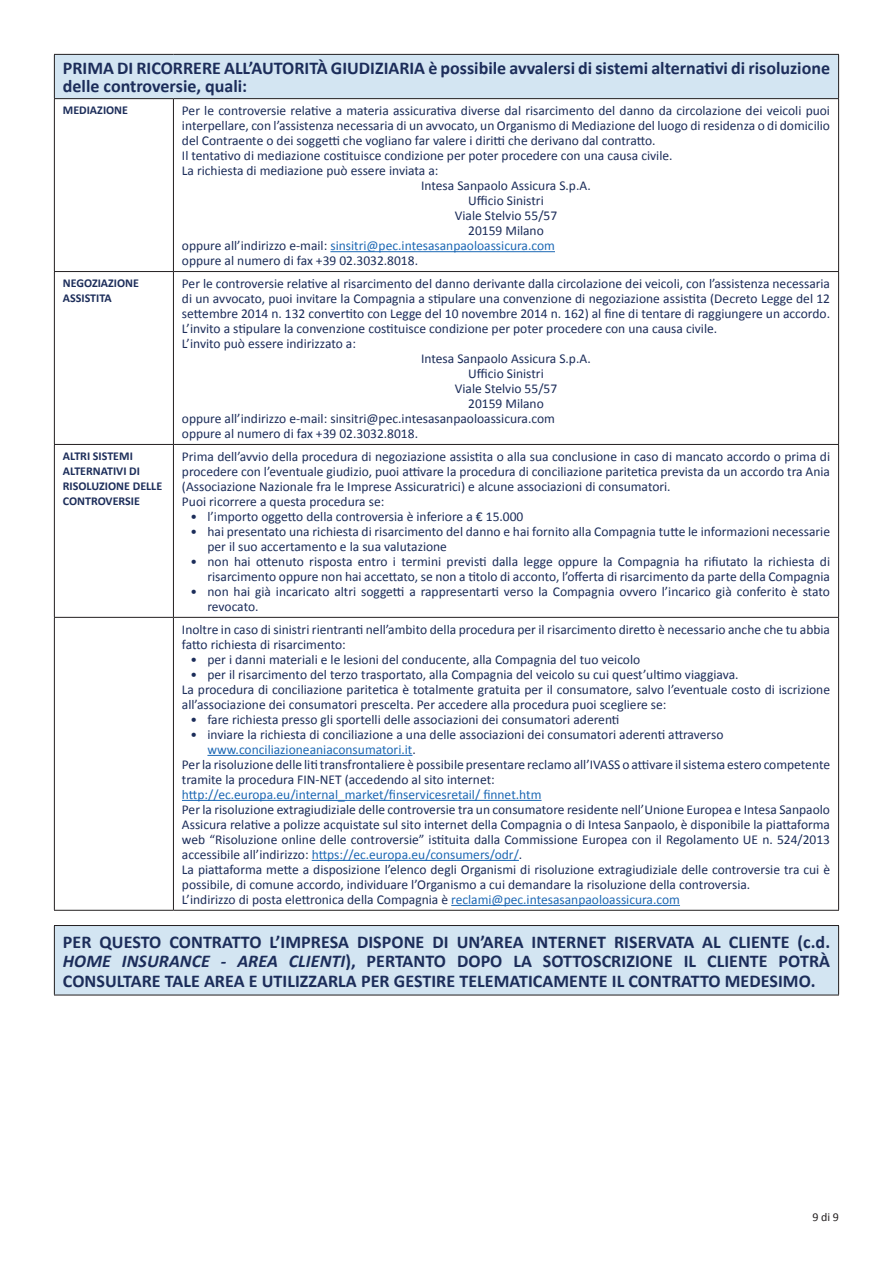
<style>
.page{position:relative;width:893px;height:1263px;background:#fff}
.page>*{position:absolute;margin:0;border:0;box-sizing:border-box;transform-origin:0 0}
.t1{font:700 18px/19.5px "Calibri";color:#1c2d5a}
.t2{font:13.5px/15px "Calibri";color:#1c2d5a}
.t3{font:13.5px "Calibri";color:#1d68b4}
.t4{font:700 12px/15px "Calibri";color:#1c2d5a}
.t5{font:12px "Calibri";color:#231f20}
.s1{color:#1c2d5a}
.s2{color:#1d68b4}
.s3{font-style:italic}
</style>
<div class="page">
<div style="left:54px;top:54px;width:785px;height:45px;background:#d3e5f2"></div>
<hr style="left:54px;top:98px;width:119px;height:1px;background:#231f20">
<hr style="left:173px;top:98px;width:666px;height:1px;background:#231f20">
<hr style="left:54px;top:271px;width:119px;height:1px;background:#231f20">
<hr style="left:173px;top:271px;width:666px;height:1px;background:#231f20">
<hr style="left:54px;top:444px;width:119px;height:1px;background:#231f20">
<hr style="left:173px;top:444px;width:666px;height:1px;background:#231f20">
<hr style="left:54px;top:617px;width:119px;height:1px;background:#231f20">
<hr style="left:173px;top:617px;width:666px;height:1px;background:#231f20">
<hr style="left:54px;top:910px;width:119px;height:1px;background:#231f20">
<hr style="left:173px;top:910px;width:666px;height:1px;background:#231f20">
<hr style="left:54px;top:54px;width:119px;height:1px;background:#231f20">
<hr style="left:173px;top:54px;width:666px;height:1px;background:#231f20">
<hr style="left:54px;top:99px;width:1px;height:172px;background:#231f20">
<hr style="left:54px;top:272px;width:1px;height:172px;background:#231f20">
<hr style="left:54px;top:445px;width:1px;height:172px;background:#231f20">
<hr style="left:54px;top:618px;width:1px;height:292px;background:#231f20">
<hr style="left:54px;top:55px;width:1px;height:43px;background:#231f20">
<hr style="left:173px;top:99px;width:1px;height:172px;background:#231f20">
<hr style="left:838px;top:99px;width:1px;height:172px;background:#231f20">
<hr style="left:173px;top:272px;width:1px;height:172px;background:#231f20">
<hr style="left:838px;top:272px;width:1px;height:172px;background:#231f20">
<hr style="left:173px;top:445px;width:1px;height:172px;background:#231f20">
<hr style="left:838px;top:445px;width:1px;height:172px;background:#231f20">
<hr style="left:173px;top:618px;width:1px;height:292px;background:#231f20">
<hr style="left:838px;top:618px;width:1px;height:292px;background:#231f20">
<hr style="left:838px;top:55px;width:1px;height:43px;background:#231f20">
<hr style="left:330px;top:251px;width:225px;height:1px;background:#1d68b4">
<hr style="left:207px;top:755px;width:205px;height:1px;background:#1d68b4">
<hr style="left:182px;top:800px;width:359px;height:1px;background:#1d68b4">
<hr style="left:312px;top:860px;width:207px;height:1px;background:#1d68b4">
<hr style="left:451px;top:905px;width:229px;height:1px;background:#1d68b4">
<div style="left:54px;top:925px;width:785px;height:70px;background:#d3e5f2"></div>
<hr style="left:54px;top:995px;width:785px;height:1px;background:#231f20">
<hr style="left:54px;top:925px;width:785px;height:1px;background:#231f20">
<hr style="left:54px;top:926px;width:1px;height:69px;background:#231f20">
<hr style="left:838px;top:926px;width:1px;height:69px;background:#231f20">
<h1 class="t1" style="left:63px;top:59px;width:769px;line-height:18px">PRIMA DI RICORRERE ALL’AUTORITÀ GIUDIZIARIA è possibile avvalersi di sistemi alternativi di risoluzione delle controversie, quali:</h1>
<p class="t4" style="left:63px;top:103px;width:67px">MEDIAZIONE</p>
<p class="t2" style="left:182px;top:103px;width:650px">Per le controversie relative a materia assicurativa diverse dal risarcimento del danno da circolazione dei veicoli puoi</p>
<p class="t2" style="left:182px;top:118px;width:650px">interpellare, con l’assistenza necessaria di un avvocato, un Organismo di Mediazione del luogo di residenza o di domicilio</p>
<p class="t2" style="left:182px;top:133px;width:475px">del Contraente o dei soggetti che vogliano far valere i diritti che derivano dal contratto.</p>
<p class="t2" style="left:182px;top:148px;width:492px">Il tentativo di mediazione costituisce condizione per poter procedere con una causa civile.</p>
<p class="t2" style="left:182px;top:163px;width:258px">La richiesta di mediazione può essere inviata a:</p>
<p class="t2" style="left:421px;top:178px;width:171px">Intesa Sanpaolo Assicura S.p.A.</p>
<p class="t2" style="left:468px;top:193px;width:77px">Ufficio Sinistri</p>
<p class="t2" style="left:455px;top:208px;width:104px">Viale Stelvio 55/57</p>
<p class="t2" style="left:468px;top:223px;width:77px">20159 Milano</p>
<p class="t3" style="left:182px;top:237px;width:375px"><span class="s1">oppure all’indirizzo e-mail:</span> sinsitri@pec.intesasanpaoloassicura.com</p>
<p class="t2" style="left:182px;top:253px;width:238px">oppure al numero di fax +39 02.3032.8018.</p>
<p class="t4" style="left:63px;top:275px;width:78px">NEGOZIAZIONE<br>ASSISTITA</p>
<p class="t2" style="left:182px;top:276px;width:650px">Per le controversie relative al risarcimento del danno derivante dalla circolazione dei veicoli, con l’assistenza necessaria</p>
<p class="t2" style="left:182px;top:291px;width:650px">di un avvocato, puoi invitare la Compagnia a stipulare una convenzione di negoziazione assistita (Decreto Legge del 12</p>
<p class="t2" style="left:182px;top:306px;width:650px">settembre 2014 n. 132 convertito con Legge del 10 novembre 2014 n. 162) al fine di tentare di raggiungere un accordo.</p>
<p class="t2" style="left:182px;top:321px;width:537px">L’invito a stipulare la convenzione costituisce condizione per poter procedere con una causa civile.</p>
<p class="t2" style="left:182px;top:336px;width:176px">L’invito può essere indirizzato a:</p>
<p class="t2" style="left:421px;top:351px;width:171px">Intesa Sanpaolo Assicura S.p.A.</p>
<p class="t2" style="left:468px;top:366px;width:77px">Ufficio Sinistri</p>
<p class="t2" style="left:455px;top:381px;width:104px">Viale Stelvio 55/57</p>
<p class="t2" style="left:468px;top:396px;width:77px">20159 Milano</p>
<p class="t2" style="left:182px;top:411px;width:375px">oppure all’indirizzo e-mail: sinsitri@pec.intesasanpaoloassicura.com</p>
<p class="t2" style="left:182px;top:426px;width:238px">oppure al numero di fax +39 02.3032.8018.</p>
<p class="t4" style="left:63px;top:448px;width:101px">ALTRI SISTEMI<br>ALTERNATIVI DI<br>RISOLUZIONE DELLE<br>CONTROVERSIE</p>
<p class="t2" style="left:182px;top:449px;width:650px">Prima dell’avvio della procedura di negoziazione assistita o alla sua conclusione in caso di mancato accordo o prima di procedere con l’eventuale giudizio, puoi attivare la procedura di conciliazione paritetica prevista da un accordo tra Ania (Associazione Nazionale fra le Imprese Assicuratrici) e alcune associazioni di consumatori.<br>Puoi ricorrere a questa procedura se:</p>
<p class="t2" style="left:190px;top:509px;width:334px">• l’importo oggetto della controversia è inferiore a € 15.000</p>
<p class="t2" style="left:207px;top:524px;width:624px;text-indent:-17px">• hai presentato una richiesta di risarcimento del danno e hai fornito alla Compagnia tutte le informazioni necessarie per il suo accertamento e la sua valutazione</p>
<p class="t2" style="left:190px;top:554px;width:641px;text-align:right">• non hai ottenuto risposta entro i termini previsti dalla legge oppure la Compagnia ha rifiutato la richiesta di risarcimento oppure non hai accettato, se non a titolo di acconto, l’offerta di risarcimento da parte della Compagnia</p>
<p class="t2" style="left:207px;top:584px;width:624px;text-indent:-17px">• non hai già incaricato altri soggetti a rappresentarti verso la Compagnia ovvero l’incarico già conferito è stato revocato.</p>
<p class="t2" style="left:182px;top:622px;width:650px">Inoltre in caso di sinistri rientranti nell’ambito della procedura per il risarcimento diretto è necessario anche che tu abbia fatto richiesta di risarcimento:</p>
<p class="t2" style="left:190px;top:652px;width:451px">• per i danni materiali e le lesioni del conducente, alla Compagnia del tuo veicolo</p>
<p class="t2" style="left:182px;top:667px;width:650px;text-indent:9px">• per il risarcimento del terzo trasportato, alla Compagnia del veicolo su cui quest’ultimo viaggiava.<br>La procedura di conciliazione paritetica è totalmente gratuita per il consumatore, salvo l’eventuale costo di iscrizione all’associazione dei consumatori prescelta. Per accedere alla procedura puoi scegliere se:</p>
<p class="t2" style="left:190px;top:712px;width:430px">• fare richiesta presso gli sportelli delle associazioni dei consumatori aderenti</p>
<p class="t2" style="left:190px;top:727px;width:534px">• inviare la richiesta di conciliazione a una delle associazioni dei consumatori aderenti attraverso</p>
<p class="t3" style="left:207px;top:741px;width:210px">www.conciliazioneaniaconsumatori.it<span class="s1">.</span></p>
<p class="t2" style="left:182px;top:757px;width:650px">Per la risoluzione delle liti transfrontaliere è possibile presentare reclamo all’IVASS o attivare il sistema estero competente</p>
<p class="t2" style="left:182px;top:772px;width:314px">tramite la procedura FIN-NET (accedendo al sito internet:</p>
<p class="t3" style="left:182px;top:786px;width:361px">http://ec.europa.eu/internal_market/finservicesretail/ finnet.htm</p>
<p class="t2" style="left:182px;top:802px;width:650px">Per la risoluzione extragiudiziale delle controversie tra un consumatore residente nell’Unione Europea e Intesa Sanpaolo Assicura relative a polizze acquistate sul sito internet della Compagnia o di Intesa Sanpaolo, è disponibile la piattaforma web “Risoluzione online delle controversie” istituita dalla Commissione Europea con il Regolamento UE n. 524/2013 accessibile all’indirizzo: <span class="s2">https://ec.europa.eu/consumers/odr/</span>.<br>La piattaforma mette a disposizione l’elenco degli Organismi di risoluzione extragiudiziale delle controversie tra cui è possibile, di comune accordo, individuare l’Organismo a cui demandare la risoluzione della controversia.<br>L’indirizzo di posta elettronica della Compagnia è <span class="s2">reclami@pec.intesasanpaoloassicura.com</span></p>
<p class="t1" style="left:63px;top:932px;width:769px;text-align:justify">PER QUESTO CONTRATTO L’IMPRESA DISPONE DI UN’AREA INTERNET RISERVATA AL CLIENTE (c.d.<br><span class="s3">HOME INSURANCE - AREA CLIENTI</span>), PERTANTO DOPO LA SOTTOSCRIZIONE IL CLIENTE POTRÀ CONSULTARE TALE AREA E UTILIZZARLA PER GESTIRE TELEMATICAMENTE IL CONTRATTO MEDESIMO.</p>
<p class="t5" style="left:812px;top:1209px;width:28px">9 di 9</p>
</div>
